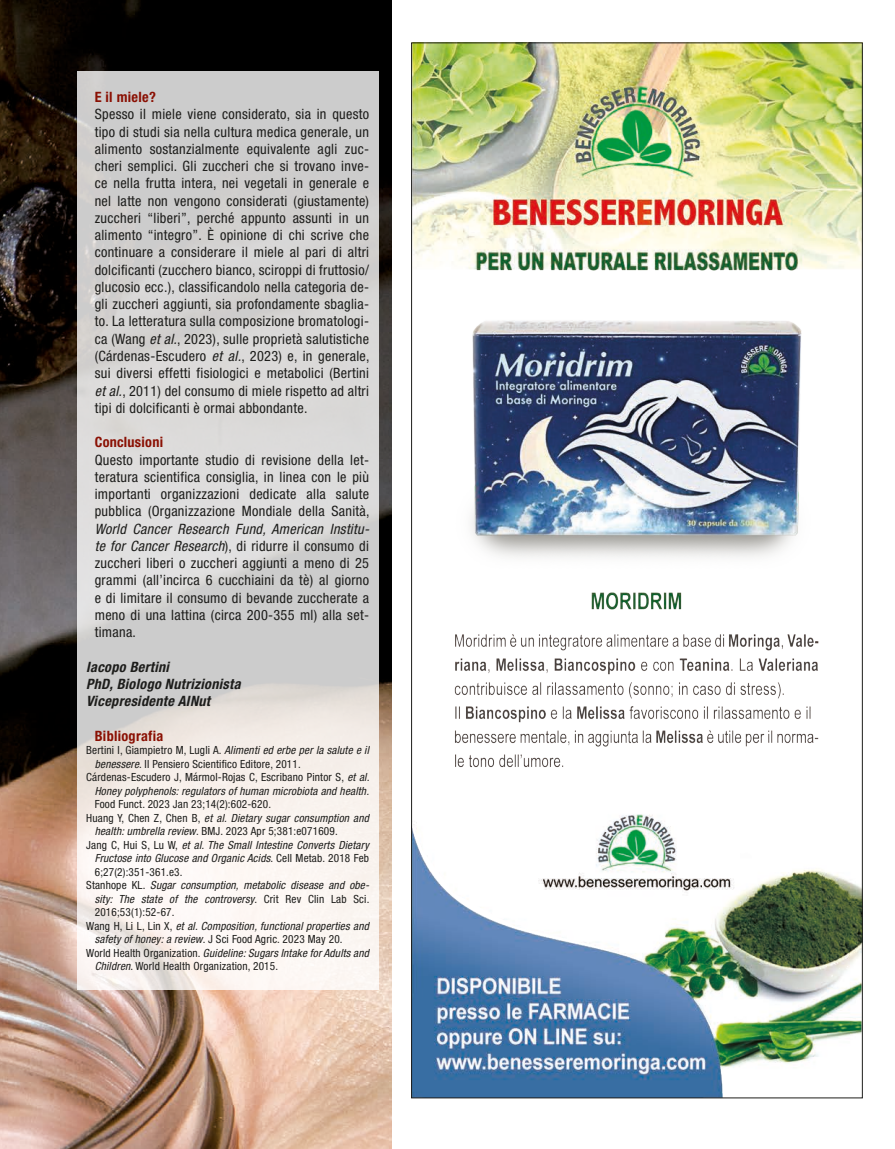
<style>
.page{position:relative;width:895px;height:1149px;background:#fff}
.page>*{position:absolute;margin:0;border:0;box-sizing:border-box;transform-origin:0 0}
.Normale__Web{font:condensed 14.25px/17.2px "Helvetica Neue LT Std";letter-spacing:.02em;color:#1d1d1b;text-align:justify}
.dipartimenti{font:italic 700 condensed 14.25px "Helvetica Neue LT Std";letter-spacing:.025em;color:#1d1d1b}
.Normale__Web-2{font:700 condensed 14.25px "Helvetica Neue LT Std";letter-spacing:.02em;color:#8a1003}
.Normale{font:italic condensed 11.25px/13.5px "Helvetica Neue LT Std";letter-spacing:.015em;color:#1d1d1b}
.Normale-2{font:condensed 11.25px/13.5px "Helvetica Neue LT Std";letter-spacing:.015em;color:#1d1d1b}
.s1{font-style:italic}
.s2{font-style:normal}
</style>
<div class="page">
<img style="left:0;top:0;width:391px;height:1148px">
<img style="left:413px;top:44px;width:448px;height:1052px">
<svg style="left:77px;top:70px;width:302px;height:919px"></svg>
<p class="Normale__Web-2" style="left:95px;top:88px;width:63px">E il miele?</p>
<p class="Normale__Web" style="left:95px;top:105px;width:276px">Spesso il miele viene considerato, sia in questo tipo di studi sia nella cultura medica generale, un alimento sostanzialmente equivalente agli zuc&shy;cheri semplici. Gli zuccheri che si trovano inve&shy;ce nella frutta intera, nei vegetali in generale e nel latte non vengono considerati (giustamente) zuccheri “liberi”, perché appunto assunti in un alimento “integro”. È opinione di chi scrive che continuare a considerare il miele al pari di altri dolcificanti (zucchero bianco, sciroppi di fruttosio/ glucosio ecc.), classificandolo nella categoria de&shy;gli zuccheri aggiunti, sia profondamente sbaglia&shy;to. La letteratura sulla composizione bromatologi&shy;ca (Wang <span class="s1">et al.</span>, 2023), sulle proprietà salutistiche (Cárdenas-Escudero <span class="s1">et al.</span>, 2023) e, in generale, sui diversi effetti fisiologici e metabolici (Bertini <span class="s1">et al.</span>, 2011) del consumo di miele rispetto ad altri tipi di dolcificanti è ormai abbondante.</p>
<p class="Normale__Web-2" style="left:95px;top:433px;width:70px">Conclusioni</p>
<p class="Normale__Web" style="left:95px;top:451px;width:276px">Questo importante studio di revisione della let&shy;teratura scientifica consiglia, in linea con le più importanti organizzazioni dedicate alla salute pubblica (Organizzazione Mondiale della Sanità, <span class="s1">World Cancer Research Fund, American Institu&shy;te for Cancer Research</span>), di ridurre il consumo di zuccheri liberi o zuccheri aggiunti a meno di 25 grammi (all’incirca 6 cucchiaini da tè) al giorno e di limitare il consumo di bevande zuccherate a meno di una lattina (circa 200-355 ml) alla set&shy;timana.</p>
<p class="dipartimenti" style="left:86px;top:658px;width:84px">Iacopo Bertini</p>
<p class="dipartimenti" style="left:86px;top:675px;width:156px">PhD, Biologo Nutrizionista</p>
<p class="dipartimenti" style="left:86px;top:692px;width:125px">Vicepresidente AINut</p>
<p class="Normale__Web-2" style="left:95px;top:727px;width:70px">Bibliografia</p>
<p class="Normale-2" style="left:95px;top:743px;width:276px;text-indent:-9px">Bertini I, Giampietro M, Lugli A. <span class="s1">Alimenti ed erbe per la salute e il benessere</span>. Il Pensiero Scientifico Editore, 2011.</p>
<p class="Normale-2" style="left:95px;top:770px;width:276px;text-align:justify;text-indent:-8px">Cárdenas-Escudero J, Mármol-Rojas C, Escribano Pintor S, <span class="s1">et al.<br>Honey polyphenols: regulators of human microbiota and health.<br></span>Food Funct. 2023 Jan 23;14(2):602-620.</p>
<p class="Normale" style="left:95px;top:811px;width:276px;text-indent:-8px"><span class="s2">Huang Y, Chen Z, Chen B,</span> et al. Dietary sugar consumption and health: umbrella review<span class="s2">. BMJ. 2023 Apr 5;381:e071609.</span></p>
<p class="Normale" style="left:95px;top:838px;width:276px;text-align:justify;text-indent:-9px"><span class="s2">Jang C, Hui S, Lu W,</span> et al. The Small Intestine Converts Dietary Fructose into Glucose and Organic Acids<span class="s2">. Cell Metab. 2018 Feb 6;27(2):351-361.e3.</span></p>
<p class="Normale" style="left:95px;top:878px;width:276px;text-align:justify;text-indent:-9px"><span class="s2">Stanhope KL.</span> Sugar consumption, metabolic disease and obe&shy;sity: The state of the controversy<span class="s2">. Crit Rev Clin Lab Sci.<br>2016;53(1):52-67.</span></p>
<p class="Normale" style="left:95px;top:919px;width:276px;text-indent:-9px"><span class="s2">Wang H, Li L, Lin X,</span> et al. Composition, functional properties and safety of honey: a review<span class="s2">. J Sci Food Agric. 2023 May 20.</span></p>
<p class="Normale-2" style="left:95px;top:945px;width:276px;text-indent:-9px">World Health Organization. <span class="s1">Guideline: Sugars Intake for Adults and<br>Children</span>. World Health Organization, 2015.</p>
</div>
